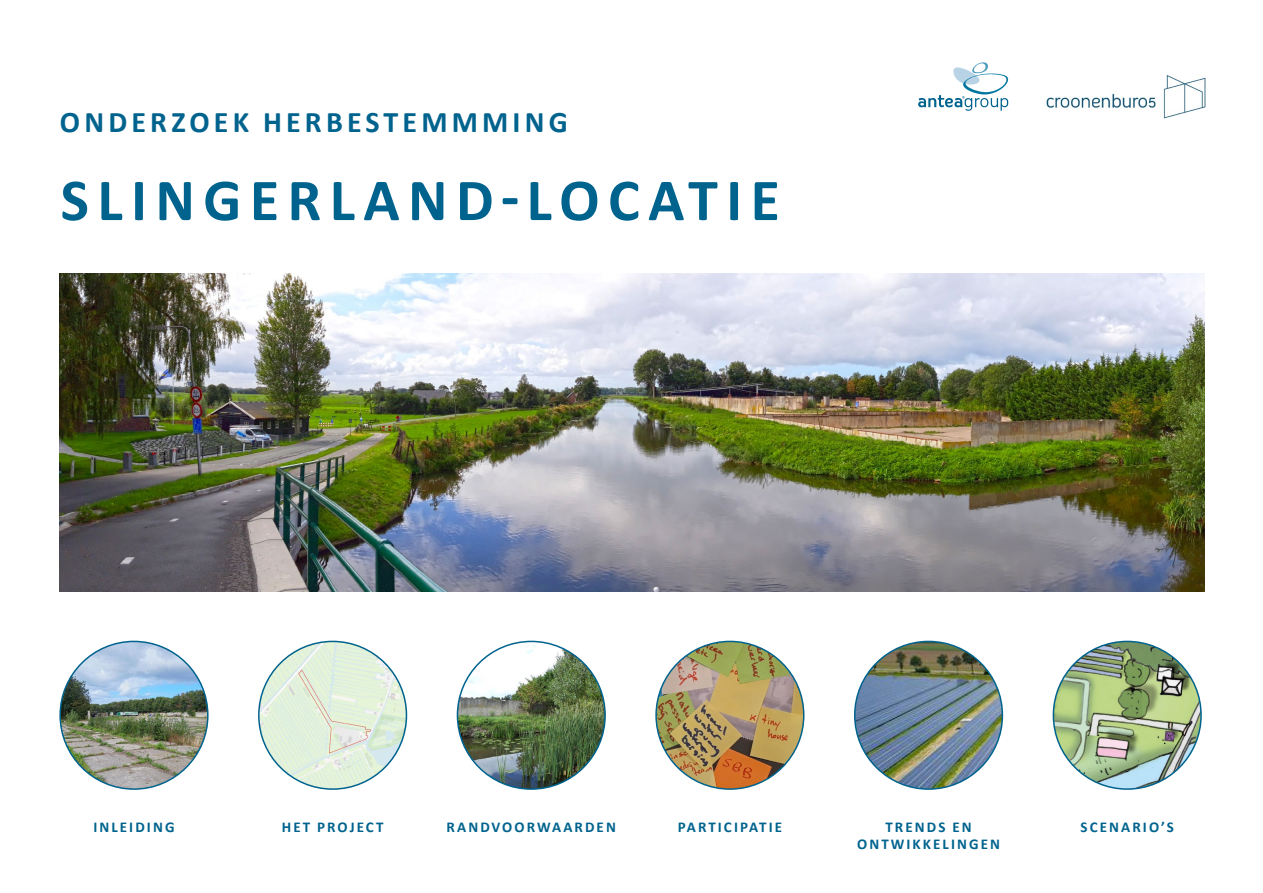
<style>
.page{position:relative;width:1263px;height:893px;background:#fff}
.page>*{position:absolute;margin:0;border:0;box-sizing:border-box;transform-origin:0 0}
.t1{font:700 60px "Calibri";letter-spacing:.14em;color:#00638e}
.t2{font:700 30px "Calibri";letter-spacing:.14em;color:#00638e}
.t3{font:700 15px/16.5px "Calibri";letter-spacing:.14em;color:#00638e;text-align:center}
</style>
<div class="page">
<img style="left:59px;top:273px;width:1145px;height:318px">
<img style="left:1046px;top:75px;width:160px;height:44px">
<svg style="left:918px;top:62px;width:90px;height:49px"></svg>
<img style="left:60px;top:641px;width:148px;height:148px;border-radius:74px">
<img style="left:259px;top:641px;width:147px;height:148px;border-radius:74px">
<img style="left:457px;top:641px;width:148px;height:148px;border-radius:74px">
<img style="left:656px;top:641px;width:148px;height:148px;border-radius:74px">
<img style="left:855px;top:641px;width:147px;height:148px;border-radius:74px">
<img style="left:1053px;top:641px;width:148px;height:148px;border-radius:74px">
<h2 class="t2" style="left:60px;top:100px;width:509px">ONDERZOEK HERBESTEMMMING</h2>
<h1 class="t1" style="left:61px;top:158px;width:721px">SLINGERLAND-LOCATIE</h1>
<p class="t3" style="left:93px;top:819px;width:83px">INLEIDING</p>
<p class="t3" style="left:282px;top:819px;width:103px">HET PROJECT</p>
<p class="t3" style="left:447px;top:819px;width:171px">RANDVOORWAARDEN</p>
<p class="t3" style="left:678px;top:819px;width:106px">PARTICIPATIE</p>
<p class="t3" style="left:857px;top:819px;width:144px">TRENDS EN<br>ONTWIKKELINGEN</p>
<p class="t3" style="left:1081px;top:819px;width:95px">SCENARIO’S</p>
</div>
